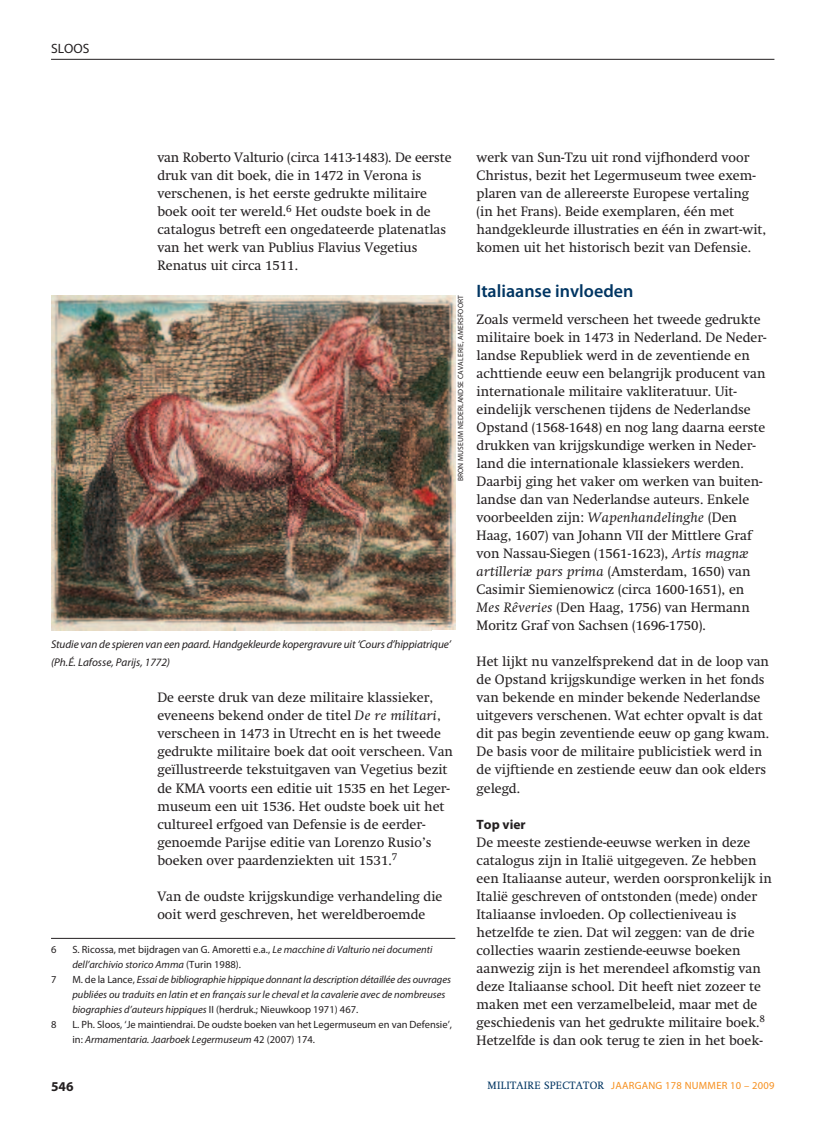
<style>
.page{position:relative;width:817px;height:1136px;background:#fff}
.page>*{position:absolute;margin:0;border:0;box-sizing:border-box;transform-origin:0 0}
.t1{font:600 18px "Myriad Pro";color:#003562}
.t2{font:13.5px/18px "Swift";color:#231f20}
.t3{font:700 13.5px "Myriad Pro";color:#231f20}
.t4{font:13.5px "Myriad Pro";color:#231f20}
.t5{font:italic 11.25px/18px "Myriad Pro";letter-spacing:-.01em;color:#231f20}
.t6{font:italic 10.5px/15px "Myriad Pro";color:#231f20}
.t7{font:10.5px/15px "Myriad Pro";letter-spacing:-.005em;color:#231f20}
.t8{font:10.5px "Myriad Pro";letter-spacing:.025em;color:#f68f1e}
.t9{font:7.5px "Myriad Pro";letter-spacing:.02em;color:#231f20}
.s1{font-style:italic}
.s2{font-style:normal}
.s3{font-family:"Swift";color:#003562}
</style>
<div class="page">
<hr style="left:51px;top:59px;width:723px;height:1px;background:#231f20">
<hr style="left:51px;top:938px;width:404px;height:1px;background:#231f20">
<img style="left:51px;top:295px;width:404px;height:335px">
<p class="t4" style="left:51px;top:43px;width:40px">SLOOS</p>
<p class="t2" style="left:157px;top:150px;width:295px">van Roberto Valturio (circa 1413-1483). De eerste druk van dit boek, die in 1472 in Verona is verschenen, is het eerste gedrukte militaire boek ooit ter wereld.<sup>6</sup> Het oudste boek in de catalogus betreft een ongedateerde platenatlas van het werk van Publius Flavius Vegetius Renatus uit circa 1511.</p>
<p class="t9" style="left:458px;top:481px;width:188px;rotate:-90deg">BRON MUSEUM NEDERLANDSE CAVALERIE, AMERSFOORT</p>
<p class="t5" style="left:51px;top:636px;width:401px">Studie van de spieren van een paard. Handgekleurde kopergravure uit ‘Cours d’hippiatrique’ (Ph.É. Lafosse, Parijs, 1772)</p>
<p class="t2" style="left:157px;top:690px;width:297px">De eerste druk van deze militaire klassieker, eveneens bekend onder de titel <span class="s1">De re militari</span>, verscheen in 1473 in Utrecht en is het tweede gedrukte militaire boek dat ooit verscheen. Van geïllustreerde tekstuitgaven van Vegetius bezit de KMA voorts een editie uit 1535 en het Leger&shy;museum een uit 1536. Het oudste boek uit het cultureel erfgoed van Defensie is de eerder&shy;genoemde Parijse editie van Lorenzo Rusio’s boeken over paardenziekten uit 1531.<sup>7</sup></p>
<p class="t2" style="left:157px;top:888px;width:286px">Van de oudste krijgskundige verhandeling die ooit werd geschreven, het wereldberoemde</p>
<p class="t7" style="left:51px;top:942px;width:7px">6</p>
<p class="t6" style="left:72px;top:942px;width:361px"><span class="s2">S. Ricossa, met bijdragen van G. Amoretti e.a.,</span> Le macchine di Valturio nei documenti dell’archivio storico Amma <span class="s2">(Turin 1988).</span></p>
<p class="t7" style="left:51px;top:972px;width:7px">7</p>
<p class="t6" style="left:72px;top:972px;width:380px"><span class="s2">M. de la Lance,</span> Essai de bibliographie hippique donnant la description détaillée des ouvrages publiées ou traduits en latin et en français sur le cheval et la cavalerie avec de nombreuses biographies d’auteurs hippiques <span class="s2">II (herdruk.; Nieuwkoop 1971) 467.</span></p>
<p class="t7" style="left:51px;top:1017px;width:7px">8</p>
<p class="t7" style="left:72px;top:1017px;width:381px">L. Ph. Sloos, ‘Je maintiendrai. De oudste boeken van het Legermuseum en van Defensie’, in: <span class="s1">Armamentaria. Jaarboek Legermuseum</span> 42 (2007) 174.</p>
<p class="t2" style="left:476px;top:150px;width:291px">werk van Sun-Tzu uit rond vijfhonderd voor Christus, bezit het Legermuseum twee exem&shy;plaren van de allereerste Europese vertaling (in het Frans). Beide exemplaren, één met handgekleurde illustraties en één in zwart-wit, komen uit het historisch bezit van Defensie.</p>
<h1 class="t1" style="left:476px;top:284px;width:158px">Italiaanse invloeden</h1>
<p class="t2" style="left:476px;top:312px;width:291px">Zoals vermeld verscheen het tweede gedrukte militaire boek in 1473 in Nederland. De Neder&shy;landse Republiek werd in de zeventiende en achttiende eeuw een belangrijk producent van internationale militaire vakliteratuur. Uit&shy;eindelijk verschenen tijdens de Nederlandse Opstand (1568-1648) en nog lang daarna eerste drukken van krijgskundige werken in Neder&shy;land die internationale klassiekers werden.<br>Daarbij ging het vaker om werken van buiten&shy;landse dan van Nederlandse auteurs. Enkele voorbeelden zijn: <span class="s1">Wapenhandelinghe</span> (Den Haag, 1607) van Johann VII der Mittlere Graf von Nassau-Siegen (1561-1623), <span class="s1">Artis magnæ artilleriæ pars prima</span> (Amsterdam, 1650) van Casimir Siemienowicz (circa 1600-1651), en <span class="s1">Mes Rêveries</span> (Den Haag, 1756) van Hermann Moritz Graf von Sachsen (1696-1750).</p>
<p class="t2" style="left:476px;top:654px;width:294px">Het lijkt nu vanzelfsprekend dat in de loop van de Opstand krijgskundige werken in het fonds van bekende en minder bekende Nederlandse uitgevers verschenen. Wat echter opvalt is dat dit pas begin zeventiende eeuw op gang kwam.<br>De basis voor de militaire publicistiek werd in de vijftiende en zestiende eeuw dan ook elders gelegd.</p>
<p class="t3" style="left:476px;top:818px;width:51px">Top vier</p>
<p class="t2" style="left:476px;top:834px;width:297px">De meeste zestiende-eeuwse werken in deze catalogus zijn in Italië uitgegeven. Ze hebben een Italiaanse auteur, werden oorspronkelijk in Italië geschreven of ontstonden (mede) onder Italiaanse invloeden. Op collectieniveau is hetzelfde te zien. Dat wil zeggen: van de drie collecties waarin zestiende-eeuwse boeken aanwezig zijn is het merendeel afkomstig van deze Italiaanse school. Dit heeft niet zozeer te maken met een verzamelbeleid, maar met de geschiedenis van het gedrukte militaire boek.<sup>8<br></sup>Hetzelfde is dan ook terug te zien in het boek-</p>
<p class="t3" style="left:51px;top:1081px;width:24px">546</p>
<p class="t8" style="left:487px;top:1080px;width:288px"><span class="s3">MILITAIRE SPECTATOR</span> JAARGANG 178 NUMMER 10 – 2009</p>
</div>
